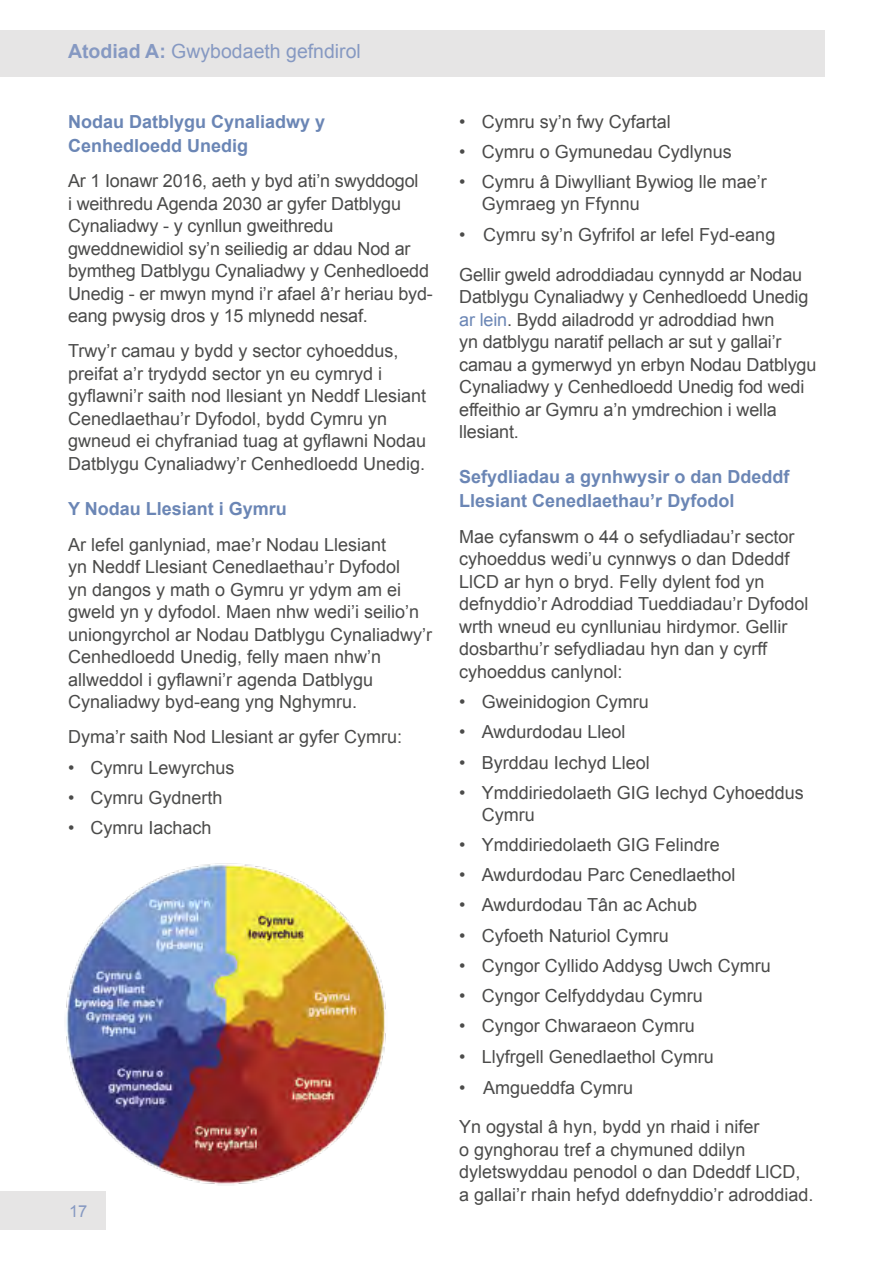
<style>
.page{position:relative;width:893px;height:1263px;background:#fff}
.page>*{position:absolute;margin:0;border:0;box-sizing:border-box;transform-origin:0 0}
.t1{font:19.5px "Arial";color:#8699c2}
.body{font:18px/22.5px "Arial";color:#4b4b4a}
.Body_-10{font:18px/22.5px "Arial";letter-spacing:-.01em;color:#4b4b4a}
.Part_A_bullets{font:18px/21.8px "Arial";color:#4b4b4a}
.before_bullets_text{font:18px/22.5px "Arial";color:#4b4b4a}
.H2_Headings{font:700 18px/24px "Arial";color:#6b86b5}
.Annex_A_last_bullet{font:18px "Arial";color:#4b4b4a}
.t2{font:16.5px "Arial";color:#8699c2}
.s1{font-weight:700}
.s2{color:#6b86b5}
</style>
<div class="page">
<div style="left:0;top:30px;width:825px;height:47px;background:#e6e5e5"></div>
<div style="left:0;top:1191px;width:105px;height:39px;background:#e6e5e5"></div>
<img style="left:66px;top:863px;width:320px;height:322px">
<p class="t1" style="left:68px;top:39px;width:294px"><span class="s1">Atodiad A:</span> Gwybodaeth gefndirol</p>
<p class="H2_Headings" style="left:68px;top:110px;width:259px">Nodau Datblygu Cynaliadwy y<br>Cenhedloedd Unedig</p>
<p class="Body_-10" style="left:68px;top:170px;width:366px">Ar 1 Ionawr 2016, aeth y byd ati’n swyddogol<br>i weithredu Agenda 2030 ar gyfer Datblygu Cynaliadwy - y cynllun gweithredu gweddnewidiol sy’n seiliedig ar ddau Nod ar bymtheg Datblygu Cynaliadwy y Cenhedloedd Unedig - er mwyn mynd i’r afael â’r heriau byd&shy;eang pwysig dros y 15 mlynedd nesaf.</p>
<p class="body" style="left:68px;top:340px;width:360px">Trwy’r camau y bydd y sector cyhoeddus, preifat a’r trydydd sector yn eu cymryd i gyflawni’r saith nod llesiant yn Neddf Llesiant Cenedlaethau’r Dyfodol, bydd Cymru yn gwneud ei chyfraniad tuag at gyflawni Nodau Datblygu Cynaliadwy’r Cenhedloedd Unedig.</p>
<p class="H2_Headings" style="left:68px;top:497px;width:220px">Y Nodau Llesiant i Gymru</p>
<p class="body" style="left:68px;top:533px;width:366px">Ar lefel ganlyniad, mae’r Nodau Llesiant<br>yn Neddf Llesiant Cenedlaethau’r Dyfodol<br>yn dangos y math o Gymru yr ydym am ei gweld yn y dyfodol. Maen nhw wedi’i seilio’n uniongyrchol ar Nodau Datblygu Cynaliadwy’r Cenhedloedd Unedig, felly maen nhw’n allweddol i gyflawni’r agenda Datblygu Cynaliadwy byd-eang yng Nghymru.</p>
<p class="before_bullets_text" style="left:68px;top:726px;width:336px">Dyma’r saith Nod Llesiant ar gyfer Cymru:</p>
<p class="Part_A_bullets" style="left:68px;top:756px;width:168px">• Cymru Lewyrchus</p>
<p class="Part_A_bullets" style="left:68px;top:787px;width:156px">• Cymru Gydnerth</p>
<p class="Part_A_bullets" style="left:68px;top:817px;width:145px">• Cymru Iachach</p>
<p class="t2" style="left:69px;top:1200px;width:20px">17</p>
<p class="Part_A_bullets" style="left:459px;top:111px;width:213px">• Cymru sy’n fwy Cyfartal</p>
<p class="Part_A_bullets" style="left:459px;top:141px;width:274px">• Cymru o Gymunedau Cydlynus</p>
<p class="Part_A_bullets" style="left:482px;top:171px;width:287px;text-indent:-22px">• Cymru â Diwylliant Bywiog lle mae’r<br>Gymraeg yn Ffynnu</p>
<p class="Annex_A_last_bullet" style="left:459px;top:223px;width:318px">• Cymru sy’n Gyfrifol ar lefel Fyd-eang</p>
<p class="Body_-10" style="left:459px;top:263px;width:359px">Gellir gweld adroddiadau cynnydd ar Nodau Datblygu Cynaliadwy y Cenhedloedd Unedig <span class="s2">ar lein</span>. Bydd ailadrodd yr adroddiad hwn<br>yn datblygu naratif pellach ar sut y gallai’r camau a gymerwyd yn erbyn Nodau Datblygu Cynaliadwy y Cenhedloedd Unedig fod wedi effeithio ar Gymru a’n ymdrechion i wella llesiant.</p>
<p class="H2_Headings" style="left:459px;top:466px;width:332px">Sefydliadau a gynhwysir o dan Ddeddf<br>Llesiant Cenedlaethau’r Dyfodol</p>
<p class="before_bullets_text" style="left:459px;top:525px;width:351px">Mae cyfanswm o 44 o sefydliadau’r sector cyhoeddus wedi’u cynnwys o dan Ddeddf LlCD ar hyn o bryd. Felly dylent fod yn defnyddio’r Adroddiad Tueddiadau’r Dyfodol wrth wneud eu cynlluniau hirdymor. Gellir dosbarthu’r sefydliadau hyn dan y cyrff cyhoeddus canlynol:</p>
<p class="Part_A_bullets" style="left:459px;top:691px;width:191px">• Gweinidogion Cymru</p>
<p class="Part_A_bullets" style="left:459px;top:721px;width:168px">• Awdurdodau Lleol</p>
<p class="Part_A_bullets" style="left:459px;top:751px;width:192px">• Byrddau Iechyd Lleol</p>
<p class="Part_A_bullets" style="left:482px;top:782px;width:324px;text-indent:-22px">• Ymddiriedolaeth GIG Iechyd Cyhoeddus<br>Cymru</p>
<p class="Part_A_bullets" style="left:459px;top:834px;width:262px">• Ymddiriedolaeth GIG Felindre</p>
<p class="Part_A_bullets" style="left:459px;top:864px;width:278px">• Awdurdodau Parc Cenedlaethol</p>
<p class="Part_A_bullets" style="left:459px;top:894px;width:239px">• Awdurdodau Tân ac Achub</p>
<p class="Part_A_bullets" style="left:459px;top:924px;width:211px">• Cyfoeth Naturiol Cymru</p>
<p class="Part_A_bullets" style="left:459px;top:955px;width:313px">• Cyngor Cyllido Addysg Uwch Cymru</p>
<p class="Part_A_bullets" style="left:459px;top:985px;width:245px">• Cyngor Celfyddydau Cymru</p>
<p class="Part_A_bullets" style="left:459px;top:1015px;width:237px">• Cyngor Chwaraeon Cymru</p>
<p class="Part_A_bullets" style="left:459px;top:1045px;width:256px">• Llyfrgell Genedlaethol Cymru</p>
<p class="Annex_A_last_bullet" style="left:459px;top:1075px;width:176px">• Amgueddfa Cymru</p>
<p class="body" style="left:459px;top:1116px;width:356px">Yn ogystal â hyn, bydd yn rhaid i nifer<br>o gynghorau tref a chymuned ddilyn dyletswyddau penodol o dan Ddeddf LlCD, a gallai’r rhain hefyd ddefnyddio’r adroddiad.</p>
</div>
